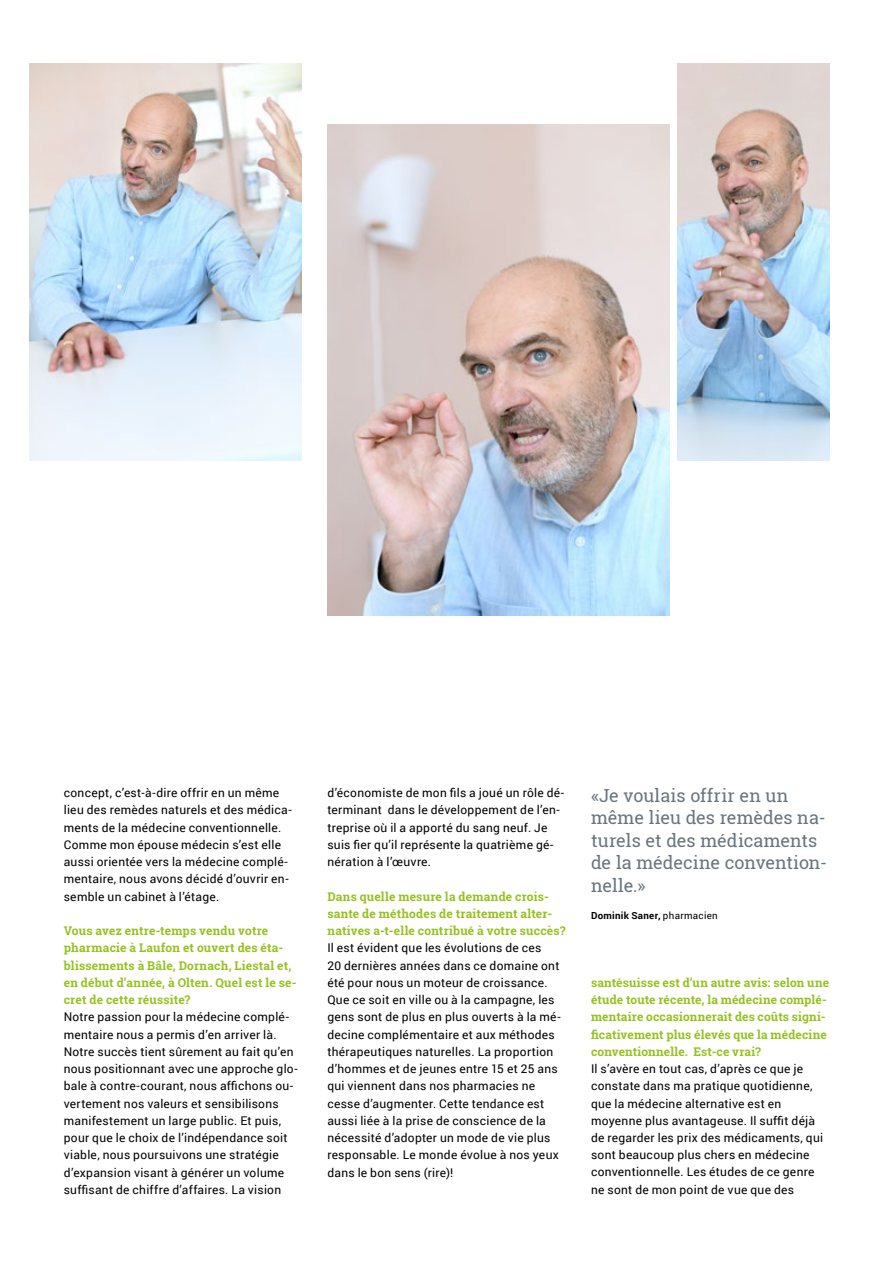
<style>
.page{position:relative;width:893px;height:1263px;background:#fff}
.page>*{position:absolute;margin:0;border:0;box-sizing:border-box;transform-origin:0 0}
.t1{font:18px/22.5px "Roboto Slab";color:#68757d}
.t2{font:12px/17.2px "Roboto";letter-spacing:.025em;color:#000}
.t3{font:700 12px/17.2px "Roboto Slab";letter-spacing:.01em;color:#95c11f}
.t4{font:700 9.75px "Roboto";letter-spacing:.03em;color:#000}
.s1{font-family:"Roboto"}
.s2{font-weight:400}
</style>
<div class="page">
<img style="left:30px;top:64px;width:272px;height:397px">
<img style="left:327px;top:124px;width:342px;height:492px">
<img style="left:677px;top:64px;width:152px;height:397px">
<p class="t2" style="left:64px;top:784px;width:229px">concept, c’est-à-dire offrir en un même lieu des remèdes naturels et des médica&shy;ments de la médecine conventionnelle.<br>Comme mon épouse médecin s’est elle aussi orientée vers la médecine complé&shy;mentaire, nous avons décidé d’ouvrir en&shy;semble un cabinet à l’étage.</p>
<p class="t3" style="left:64px;top:922px;width:234px">Vous avez entre-temps vendu votre pharmacie à Laufon et ouvert des éta&shy;blissements à Bâle, Dornach, Liestal et, en début d’année, à Olten. Quel est le se&shy;cret de cette réussite?</p>
<p class="t2" style="left:64px;top:1008px;width:235px">Notre passion pour la médecine complé&shy;mentaire nous a permis d’en arriver là.<br>Notre succès tient sûrement au fait qu’en nous positionnant avec une approche glo&shy;bale à contre-courant, nous affichons ou&shy;vertement nos valeurs et sensibilisons manifestement un large public. Et puis, pour que le choix de l’indépendance soit viable, nous poursuivons une stratégie d’expansion visant à générer un volume suffisant de chiffre d’affaires. La vision</p>
<p class="t2" style="left:327px;top:784px;width:238px">d’économiste de mon fils a joué un rôle dé&shy;terminant dans le développement de l’en&shy;treprise où il a apporté du sang neuf. Je suis fier qu’il représente la quatrième gé&shy;nération à l’œuvre.</p>
<p class="t3" style="left:327px;top:887px;width:240px">Dans quelle mesure la demande crois&shy;sante de méthodes de traitement alter&shy;natives a-t-elle contribué à votre succès?</p>
<p class="t2" style="left:327px;top:939px;width:235px">Il est évident que les évolutions de ces<br>20 dernières années dans ce domaine ont été pour nous un moteur de croissance.<br>Que ce soit en ville ou à la campagne, les gens sont de plus en plus ouverts à la mé&shy;decine complémentaire et aux méthodes thérapeutiques naturelles. La proportion d’hommes et de jeunes entre 15 et 25 ans qui viennent dans nos pharmacies ne cesse d’augmenter. Cette tendance est aussi liée à la prise de conscience de la nécessité d’adopter un mode de vie plus responsable. Le monde évolue à nos yeux dans le bon sens (rire)!</p>
<h1 class="t1" style="left:591px;top:784px;width:237px">«Je voulais offrir en un même lieu des remèdes na&shy;turels et des médicaments de la médecine convention&shy;nelle.<span class="s1">»</span></h1>
<p class="t4" style="left:591px;top:908px;width:128px">Dominik Saner, <span class="s2">pharmacien</span></p>
<p class="t3" style="left:591px;top:974px;width:240px">santésuisse est d’un autre avis: selon une étude toute récente, la médecine complé&shy;mentaire occasionnerait des coûts signi&shy;ficativement plus élevés que la médecine conventionnelle. Est-ce vrai?</p>
<p class="t2" style="left:591px;top:1060px;width:234px">Il s’avère en tout cas, d’après ce que je constate dans ma pratique quotidienne, que la médecine alternative est en moyenne plus avantageuse. Il suffit déjà de regarder les prix des médicaments, qui sont beaucoup plus chers en médecine conventionnelle. Les études de ce genre ne sont de mon point de vue que des</p>
</div>
